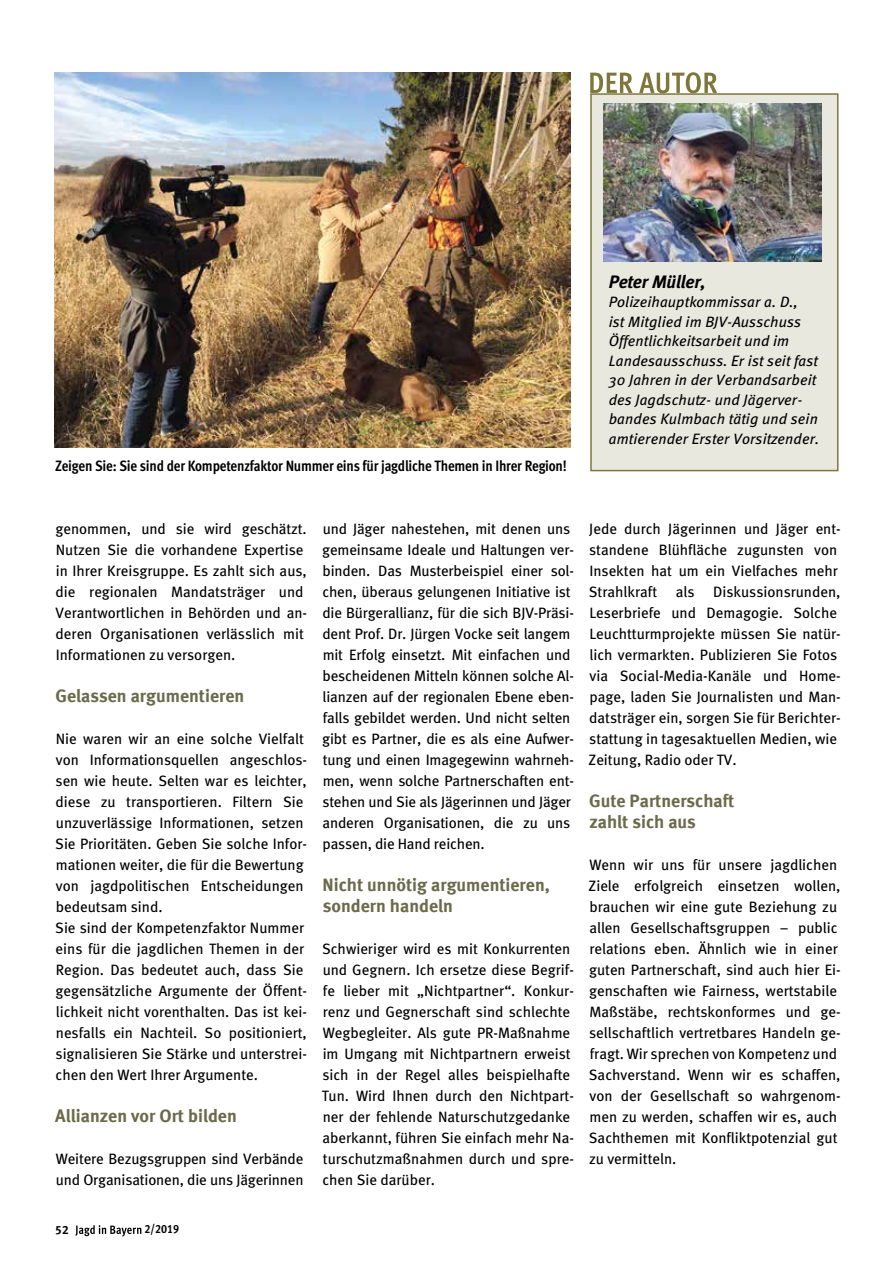
<style>
.page{position:relative;width:893px;height:1263px;background:#fff}
.page>*{position:absolute;margin:0;border:0;box-sizing:border-box;transform-origin:0 0}
.t1{font:18px/21px "Meta Bold LF";color:#6a6b4b}
.t2{font:italic 18px "Meta Bold Lf";letter-spacing:-.01em;color:#000}
.t3{font:15px/21px "Meta";color:#000}
.t4{font:italic 15px/19.5px "Meta";letter-spacing:.01em;color:#000}
.t5{font:700 15px "Meta Cond";letter-spacing:-.015em;color:#000}
.t6{font:12px "Meta Cond Bold LF";color:#000}
.t7{font:12px "Meta Bold LF";color:#000}
</style>
<div class="page">
<svg style="left:75px;top:1225px;width:66px;height:11px"></svg>
<div style="left:591px;top:94px;width:247px;height:377px;background:#e9e8de"></div>
<div style="left:590px;top:93px;width:248px;height:378px;border:2px solid #7f763b"></div>
<img style="left:603px;top:103px;width:219px;height:158px">
<svg style="left:590px;top:72px;width:127px;height:21px"></svg>
<img style="left:55px;top:72px;width:515px;height:375px">
<p class="t5" style="left:55px;top:457px;width:513px">Zeigen Sie: Sie sind der Kompetenzfaktor Nummer eins für jagdliche Themen in Ihrer Region!</p>
<p class="t2" style="left:609px;top:271px;width:98px">Peter Müller,</p>
<p class="t4" style="left:609px;top:292px;width:212px">Polizeihauptkommissar a. D.,<br>ist Mitglied im BJV-Ausschuss<br>Öffentlichkeitsarbeit und im<br>Landesausschuss. Er ist seit fast<br>30 Jahren in der Verbandsarbeit des Jagdschutz- und Jägerver&shy;bandes Kulmbach tätig und sein amtierender Erster Vorsitzender.</p>
<p class="t3" style="left:56px;top:518px;width:253px">genommen, und sie wird geschätzt.<br>Nutzen Sie die vorhandene Expertise in Ihrer Kreisgruppe. Es zahlt sich aus, die regionalen Mandatsträger und Verantwortlichen in Behörden und an&shy;deren Organisationen verlässlich mit Informationen zu versorgen.</p>
<p class="t1" style="left:56px;top:685px;width:190px">Gelassen argumentieren</p>
<p class="t3" style="left:55px;top:728px;width:253px">Nie waren wir an eine solche Vielfalt von Informationsquellen angeschlos&shy;sen wie heute. Selten war es leichter, diese zu transportieren. Filtern Sie unzuverlässige Informationen, setzen Sie Prioritäten. Geben Sie solche Infor&shy;mationen weiter, die für die Bewertung von jagdpolitischen Entscheidungen bedeutsam sind.<br>Sie sind der Kompetenzfaktor Nummer eins für die jagdlichen Themen in der Region. Das bedeutet auch, dass Sie gegensätzliche Argumente der Öffent&shy;lichkeit nicht vorenthalten. Das ist kei&shy;nesfalls ein Nachteil. So positioniert, signalisieren Sie Stärke und unterstrei&shy;chen den Wert Ihrer Argumente.</p>
<p class="t1" style="left:55px;top:1105px;width:183px">Allianzen vor Ort bilden</p>
<p class="t3" style="left:56px;top:1148px;width:249px">Weitere Bezugsgruppen sind Verbände und Organisationen, die uns Jägerinnen</p>
<p class="t7" style="left:55px;top:1222px;width:15px">52</p>
<p class="t6" style="left:145px;top:1222px;width:36px">2/2019</p>
<p class="t3" style="left:322px;top:518px;width:253px">und Jäger nahestehen, mit denen uns gemeinsame Ideale und Haltungen ver&shy;binden. Das Musterbeispiel einer sol&shy;chen, überaus gelungenen Initiative ist die Bürgerallianz, für die sich BJV-Präsi&shy;dent Prof. Dr. Jürgen Vocke seit langem mit Erfolg einsetzt. Mit einfachen und bescheidenen Mitteln können solche Al&shy;lianzen auf der regionalen Ebene eben&shy;falls gebildet werden. Und nicht selten gibt es Partner, die es als eine Aufwer&shy;tung und einen Imagegewinn wahrneh&shy;men, wenn solche Partnerschaften ent&shy;stehen und Sie als Jägerinnen und Jäger anderen Organisationen, die zu uns passen, die Hand reichen.</p>
<p class="t1" style="left:323px;top:874px;width:229px">Nicht unnötig argumentieren, sondern handeln</p>
<p class="t3" style="left:322px;top:938px;width:254px">Schwieriger wird es mit Konkurrenten und Gegnern. Ich ersetze diese Begrif&shy;fe lieber mit „Nichtpartner“. Konkur&shy;renz und Gegnerschaft sind schlechte Wegbegleiter. Als gute PR-Maßnahme im Umgang mit Nichtpartnern erweist sich in der Regel alles beispielhafte Tun. Wird Ihnen durch den Nichtpart&shy;ner der fehlende Naturschutzgedanke aberkannt, führen Sie einfach mehr Na&shy;turschutzmaßnahmen durch und spre&shy;chen Sie darüber.</p>
<p class="t3" style="left:589px;top:518px;width:254px">Jede durch Jägerinnen und Jäger ent&shy;standene Blühfläche zugunsten von Insekten hat um ein Vielfaches mehr Strahlkraft als Diskussionsrunden, Leserbriefe und Demagogie. Solche Leuchtturmprojekte müssen Sie natür&shy;lich vermarkten. Publizieren Sie Fotos via Social-Media-Kanäle und Home&shy;page, laden Sie Journalisten und Man&shy;datsträger ein, sorgen Sie für Berichter&shy;stattung in tagesaktuellen Medien, wie Zeitung, Radio oder TV.</p>
<p class="t1" style="left:589px;top:790px;width:147px">Gute Partnerschaft zahlt sich aus</p>
<p class="t3" style="left:589px;top:854px;width:254px">Wenn wir uns für unsere jagdlichen Ziele erfolgreich einsetzen wollen, brauchen wir eine gute Beziehung zu allen Gesellschaftsgruppen – public relations eben. Ähnlich wie in einer guten Partnerschaft, sind auch hier Ei&shy;genschaften wie Fairness, wertstabile Maßstäbe, rechtskonformes und ge&shy;sellschaftlich vertretbares Handeln ge&shy;fragt. Wir sprechen von Kompetenz und Sachverstand. Wenn wir es schaffen, von der Gesellschaft so wahrgenom&shy;men zu werden, schaffen wir es, auch Sachthemen mit Konfliktpotenzial gut zu vermitteln.</p>
</div>
